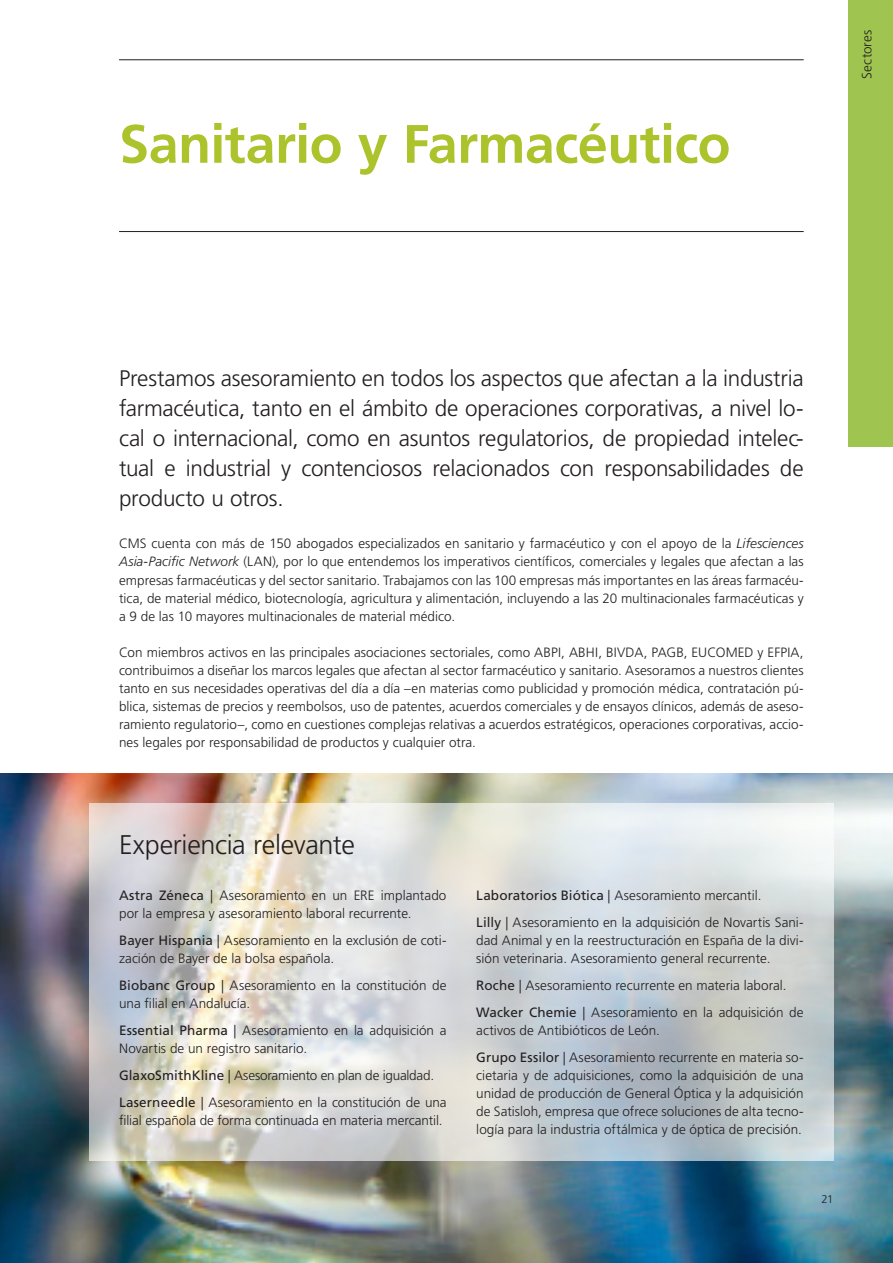
<style>
.page{position:relative;width:893px;height:1263px;background:#fff}
.page>*{position:absolute;margin:0;border:0;box-sizing:border-box;transform-origin:0 0}
.Head_5___line___38_45_6pt___Light___blac{font:700 54px "Frutiger LT Pro";letter-spacing:-.01em;color:#acc32b}
.Head_1___18_21_6pt___Light___black{font:300 27px "Frutiger LT Pro";letter-spacing:-.01em;color:#231f20}
.Intro_3___15_20pt___Light___black{font:300 22.5px/30px "Frutiger LT Pro";letter-spacing:-.01em;color:#231f20;text-align:justify}
.Copy___9_12pt___Light___black{font:300 13.5px/18px "Frutiger LT Pro";color:#231f20}
.Register___9_12pt___Light___black{font:300 13.5px "Frutiger LT Pro";letter-spacing:.01em;color:#231f20}
.Page___right___7_5_10pt___Light___black{font:300 11.25px "Frutiger LT Pro";color:#231f20}
.s1{font-style:italic}
.s2{font-weight:400}
</style>
<div class="page">
<hr style="left:119px;top:59px;width:685px;height:1px;background:#231f20">
<hr style="left:119px;top:231px;width:685px;height:1px;background:#231f20">
<img style="left:0;top:774px;width:893px;height:489px">
<svg style="left:89px;top:804px;width:744px;height:357px;background:#d3d5d4"></svg>
<div style="left:848px;top:0;width:45px;height:446px;background:#9fc550"></div>
<p class="Head_5___line___38_45_6pt___Light___blac" style="left:119px;top:112px;width:613px">Sanitario y Farmacéutico</p>
<p class="Register___9_12pt___Light___black" style="left:859px;top:79px;width:50px;rotate:-90deg">Sectores</p>
<p class="Intro_3___15_20pt___Light___black" style="left:119px;top:364px;width:686px">Prestamos asesoramiento en todos los aspectos que afectan a la industria farmacéutica, tanto en el ámbito de operaciones corporativas, a nivel lo&shy;cal o internacional, como en asuntos regulatorios, de propiedad intelec&shy;tual e industrial y contenciosos relacionados con responsabilidades de producto u otros.</p>
<p class="Copy___9_12pt___Light___black" style="left:119px;top:535px;width:686px;text-align:justify">CMS cuenta con más de 150 abogados especializados en sanitario y farmacéutico y con el apoyo de la <span class="s1">Lifesciences Asia-Pacific Network</span> (LAN), por lo que entendemos los imperativos científicos, comerciales y legales que afectan a las empresas farmacéuticas y del sector sanitario. Trabajamos con las 100 empresas más importantes en las áreas farmacéu&shy;tica, de material médico, biotecnología, agricultura y alimentación, incluyendo a las 20 multinacionales farmacéuticas y a 9 de las 10 mayores multinacionales de material médico.</p>
<p class="Copy___9_12pt___Light___black" style="left:119px;top:643px;width:686px;text-align:justify">Con miembros activos en las principales asociaciones sectoriales, como ABPI, ABHI, BIVDA, PAGB, EUCOMED y EFPIA, contribuimos a diseñar los marcos legales que afectan al sector farmacéutico y sanitario. Asesoramos a nuestros clientes tanto en sus necesidades operativas del día a día –en materias como publicidad y promoción médica, contratación pú&shy;blica, sistemas de precios y reembolsos, uso de patentes, acuerdos comerciales y de ensayos clínicos, además de aseso&shy;ramiento regulatorio–, como en cuestiones complejas relativas a acuerdos estratégicos, operaciones corporativas, accio&shy;nes legales por responsabilidad de productos y cualquier otra.</p>
<p class="Head_1___18_21_6pt___Light___black" style="left:119px;top:829px;width:237px">Experiencia relevante</p>
<p class="Copy___9_12pt___Light___black" style="left:119px;top:886px;width:329px"><span class="s2">Astra Zéneca</span> | Asesoramiento en un ERE implantado por la empresa y asesoramiento laboral recurrente.</p>
<p class="Copy___9_12pt___Light___black" style="left:119px;top:931px;width:329px"><span class="s2">Bayer Hispania</span> | Asesoramiento en la exclusión de coti&shy;zación de Bayer de la bolsa española.</p>
<p class="Copy___9_12pt___Light___black" style="left:119px;top:976px;width:329px"><span class="s2">Biobanc Group</span> | Asesoramiento en la constitución de una filial en Andalucía.</p>
<p class="Copy___9_12pt___Light___black" style="left:119px;top:1021px;width:329px"><span class="s2">Essential Pharma</span> | Asesoramiento en la adquisición a<br>Novartis de un registro sanitario.</p>
<p class="Copy___9_12pt___Light___black" style="left:119px;top:1066px;width:317px"><span class="s2">GlaxoSmithKline</span> | Asesoramiento en plan de igualdad.</p>
<p class="Copy___9_12pt___Light___black" style="left:119px;top:1093px;width:329px"><span class="s2">Laserneedle</span> | Asesoramiento en la constitución de una filial española de forma continuada en materia mercantil.</p>
<p class="Copy___9_12pt___Light___black" style="left:476px;top:886px;width:287px"><span class="s2">Laboratorios Biótica</span> | Asesoramiento mercantil.</p>
<p class="Copy___9_12pt___Light___black" style="left:476px;top:913px;width:329px;text-align:justify"><span class="s2">Lilly</span> | Asesoramiento en la adquisición de Novartis Sani&shy;dad Animal y en la reestructuración en España de la divi&shy;sión veterinaria. Asesoramiento general recurrente.</p>
<p class="Copy___9_12pt___Light___black" style="left:476px;top:976px;width:312px"><span class="s2">Roche</span> | Asesoramiento recurrente en materia laboral.</p>
<p class="Copy___9_12pt___Light___black" style="left:476px;top:1003px;width:329px"><span class="s2">Wacker Chemie</span> | Asesoramiento en la adquisición de activos de Antibióticos de León.</p>
<p class="Copy___9_12pt___Light___black" style="left:476px;top:1048px;width:329px;text-align:justify"><span class="s2">Grupo Essilor</span> | Asesoramiento recurrente en materia so&shy;cietaria y de adquisiciones, como la adquisición de una unidad de producción de General Óptica y la adquisición de Satisloh, empresa que ofrece soluciones de alta tecno&shy;logía para la industria oftálmica y de óptica de precisión.</p>
<p class="Page___right___7_5_10pt___Light___black" style="left:821px;top:1193px;width:14px">21</p>
</div>
